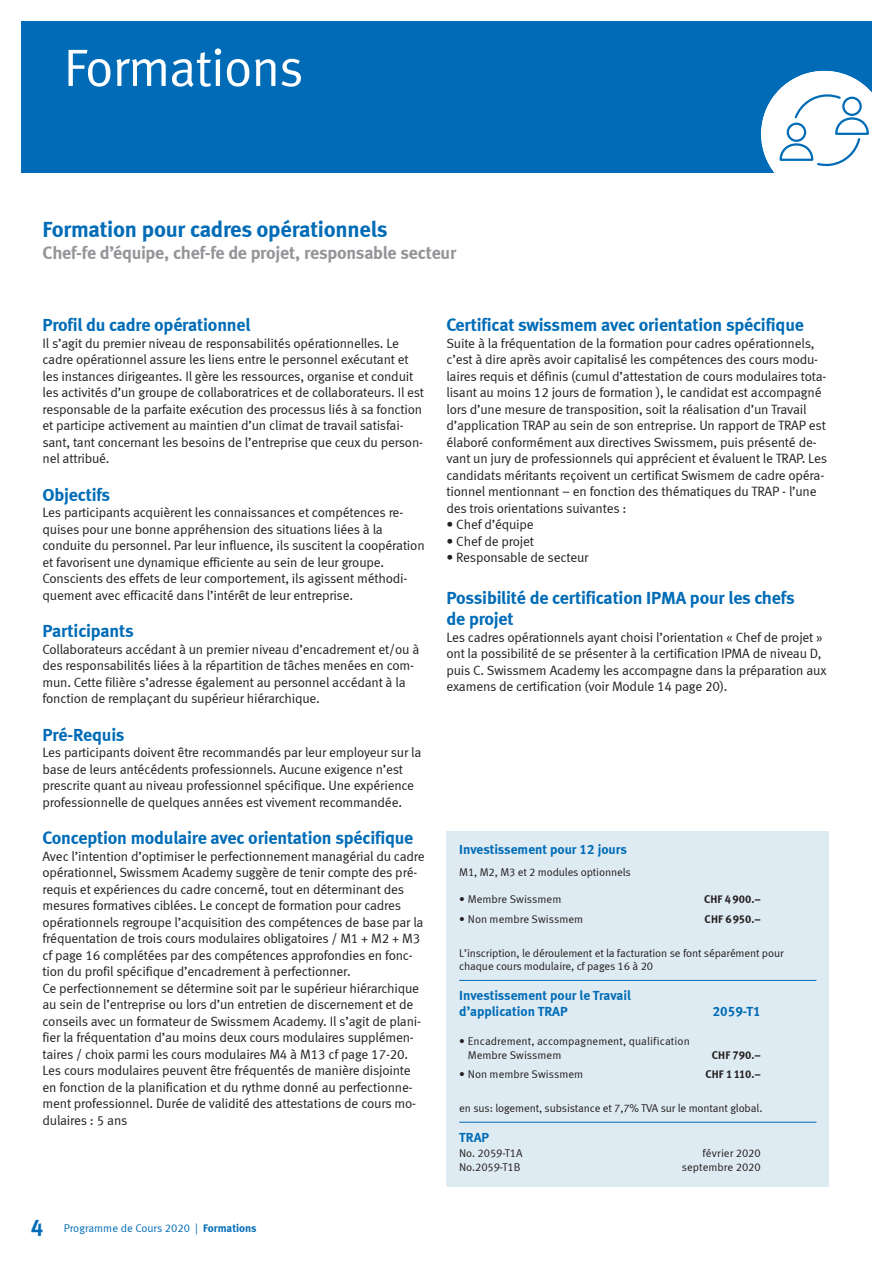
<style>
.page{position:relative;width:893px;height:1263px;background:#fff}
.page>*{position:absolute;margin:0;border:0;box-sizing:border-box;transform-origin:0 0}
.t1{font:52.5px "Meta Normal LF";letter-spacing:-.015em;color:#fff}
.t2{font:22.5px "Meta Bold LF";letter-spacing:-.01em;color:#006cb7}
.t3{font:18px/21px "Meta Bold LF";letter-spacing:-.01em;color:#006cb7}
.t4{font:18px "Meta Bold LF";letter-spacing:-.015em;color:#939598}
.t5{font:13.5px/16.5px "Meta Normal LF";letter-spacing:-.015em;color:#231f20}
.t6{font:13.5px/16.2px "Meta Bold LF";color:#006cb7}
.t7{font:11.25px/13.5px "Meta Normal LF";letter-spacing:-.01em;color:#231f20}
.t8{font:11.25px "Meta Bold LF";letter-spacing:.01em;color:#231f20}
.t9{font:11.25px "Meta Normal LF";color:#006cb7}
.s1{font-family:"Meta Bold LF";font-size:22.5px}
.s2{font-family:"Meta Bold LF"}
</style>
<div class="page">
<div style="left:446px;top:831px;width:383px;height:355px;background:#dfebf2"></div>
<hr style="left:459px;top:980px;width:357px;height:1px;background:#006cb7">
<hr style="left:459px;top:1122px;width:357px;height:1px;background:#006cb7">
<div style="left:21px;top:21px;width:851px;height:152px;background:#006cb7"></div>
<div style="left:761px;top:71px;width:126px;height:126px;background:#fff;border-radius:50%"></div>
<svg style="left:779px;top:94px;width:90px;height:73px"></svg>
<h1 class="t1" style="left:64px;top:37px;width:241px">Formations</h1>
<h2 class="t2" style="left:43px;top:216px;width:346px">Formation pour cadres opérationnels</h2>
<h3 class="t4" style="left:43px;top:242px;width:415px">Chef-fe d’équipe, chef-fe de projet, responsable secteur</h3>
<h3 class="t3" style="left:43px;top:314px;width:210px">Profil du cadre opérationnel</h3>
<p class="t5" style="left:43px;top:335px;width:383px">Il s’agit du premier niveau de responsabilités opérationnelles. Le cadre opérationnel assure les liens entre le personnel exécutant et les instances dirigeantes. Il gère les ressources, organise et conduit les activités d’un groupe de collaboratrices et de collaborateurs. Il est responsable de la parfaite exécution des processus liés à sa fonction et participe activement au maintien d’un climat de travail satisfai&shy;sant, tant concernant les besoins de l’entreprise que ceux du person&shy;nel attribué.</p>
<h3 class="t3" style="left:43px;top:484px;width:69px">Objectifs</h3>
<p class="t5" style="left:43px;top:504px;width:384px">Les participants acquièrent les connaissances et compétences re&shy;quises pour une bonne appréhension des situations liées à la conduite du personnel. Par leur influence, ils suscitent la coopération et favorisent une dynamique efficiente au sein de leur groupe.<br>Conscients des effets de leur comportement, ils agissent méthodi&shy;quement avec efficacité dans l’intérêt de leur entreprise.</p>
<h3 class="t3" style="left:43px;top:620px;width:93px">Participants</h3>
<p class="t5" style="left:43px;top:641px;width:378px">Collaborateurs accédant à un premier niveau d’encadrement et/ou à des responsabilités liées à la répartition de tâches menées en com&shy;mun. Cette filière s’adresse également au personnel accédant à la fonction de remplaçant du supérieur hiérarchique.</p>
<h3 class="t3" style="left:43px;top:724px;width:84px">Pré-Requis</h3>
<p class="t5" style="left:43px;top:744px;width:380px">Les participants doivent être recommandés par leur employeur sur la base de leurs antécédents professionnels. Aucune exigence n’est prescrite quant au niveau professionnel spécifique. Une expérience professionnelle de quelques années est vivement recommandée.</p>
<h3 class="t3" style="left:43px;top:827px;width:372px">Conception modulaire avec orientation spécifique</h3>
<p class="t5" style="left:43px;top:848px;width:384px">Avec l’intention d’optimiser le perfectionnement managérial du cadre opérationnel, Swissmem Academy suggère de tenir compte des pré&shy;requis et expériences du cadre concerné, tout en déterminant des mesures formatives ciblées. Le concept de formation pour cadres opérationnels regroupe l’acquisition des compétences de base par la fréquentation de trois cours modulaires obligatoires / M1 + M2 + M3 cf page 16 complétées par des compétences approfondies en fonc&shy;tion du profil spécifique d’encadrement à perfectionner.<br>Ce perfectionnement se détermine soit par le supérieur hiérarchique au sein de l’entreprise ou lors d’un entretien de discernement et de conseils avec un formateur de Swissmem Academy. Il s’agit de plani&shy;fier la fréquentation d’au moins deux cours modulaires supplémen&shy;taires / choix parmi les cours modulaires M4 à M13 cf page 17-20.<br>Les cours modulaires peuvent être fréquentés de manière disjointe en fonction de la planification et du rythme donné au perfectionne&shy;ment professionnel. Durée de validité des attestations de cours mo&shy;dulaires : 5 ans</p>
<p class="t9" style="left:31px;top:1222px;width:227px"><span class="s1">4</span> Programme de Cours 2020 | <span class="s2">Formations</span></p>
<h3 class="t3" style="left:446px;top:314px;width:359px">Certificat swissmem avec orientation spécifique</h3>
<p class="t5" style="left:446px;top:335px;width:382px">Suite à la fréquentation de la formation pour cadres opérationnels, c’est à dire après avoir capitalisé les compétences des cours modu&shy;laires requis et définis (cumul d’attestation de cours modulaires tota&shy;lisant au moins 12 jours de formation ), le candidat est accompagné lors d’une mesure de transposition, soit la réalisation d’un Travail d’application TRAP au sein de son entreprise. Un rapport de TRAP est élaboré conformément aux directives Swissmem, puis présenté de&shy;vant un jury de professionnels qui apprécient et évaluent le TRAP. Les candidats méritants reçoivent un certificat Swismem de cadre opéra&shy;tionnel mentionnant – en fonction des thématiques du TRAP - l’une des trois orientations suivantes :</p>
<p class="t5" style="left:446px;top:516px;width:89px">• Chef d’équipe</p>
<p class="t5" style="left:446px;top:533px;width:89px">• Chef de projet</p>
<p class="t5" style="left:446px;top:549px;width:143px">• Responsable de secteur</p>
<h3 class="t3" style="left:446px;top:587px;width:350px">Possibilité de certification IPMA pour les chefs de projet</h3>
<p class="t5" style="left:446px;top:629px;width:381px">Les cadres opérationnels ayant choisi l’orientation « Chef de projet » ont la possibilité de se présenter à la certification IPMA de niveau D, puis C. Swissmem Academy les accompagne dans la préparation aux examens de certification (voir Module 14 page 20).</p>
<p class="t6" style="left:459px;top:841px;width:169px">Investissement pour 12 jours</p>
<p class="t7" style="left:459px;top:865px;width:173px">M1, M2, M3 et 2 modules optionnels</p>
<p class="t7" style="left:459px;top:892px;width:104px">• Membre Swissmem</p>
<p class="t8" style="left:704px;top:893px;width:58px">CHF 4900.–</p>
<p class="t7" style="left:459px;top:912px;width:126px">• Non membre Swissmem</p>
<p class="t8" style="left:705px;top:912px;width:58px">CHF 6950.–</p>
<p class="t7" style="left:459px;top:946px;width:326px">L’inscription, le déroulement et la facturation se font séparément pour chaque cours modulaire, cf pages 16 à 20</p>
<p class="t6" style="left:459px;top:987px;width:173px">Investissement pour le Travail d’application TRAP</p>
<p class="t6" style="left:713px;top:1003px;width:50px">2059-T1</p>
<p class="t7" style="left:468px;top:1034px;width:224px;text-indent:-8px">• Encadrement, accompagnement, qualification<br>Membre Swissmem</p>
<p class="t8" style="left:712px;top:1048px;width:50px">CHF 790.–</p>
<p class="t7" style="left:459px;top:1068px;width:126px">• Non membre Swissmem</p>
<p class="t8" style="left:705px;top:1068px;width:57px">CHF 1110.–</p>
<p class="t7" style="left:459px;top:1101px;width:305px">en sus: logement, subsistance et 7,7% TVA sur le montant global.</p>
<p class="t6" style="left:459px;top:1128px;width:32px">TRAP</p>
<p class="t7" style="left:459px;top:1146px;width:65px">No. 2059-T1A</p>
<p class="t7" style="left:702px;top:1146px;width:60px">février 2020</p>
<p class="t7" style="left:459px;top:1160px;width:63px">No.2059-T1B</p>
<p class="t7" style="left:682px;top:1160px;width:81px">septembre 2020</p>
</div>
